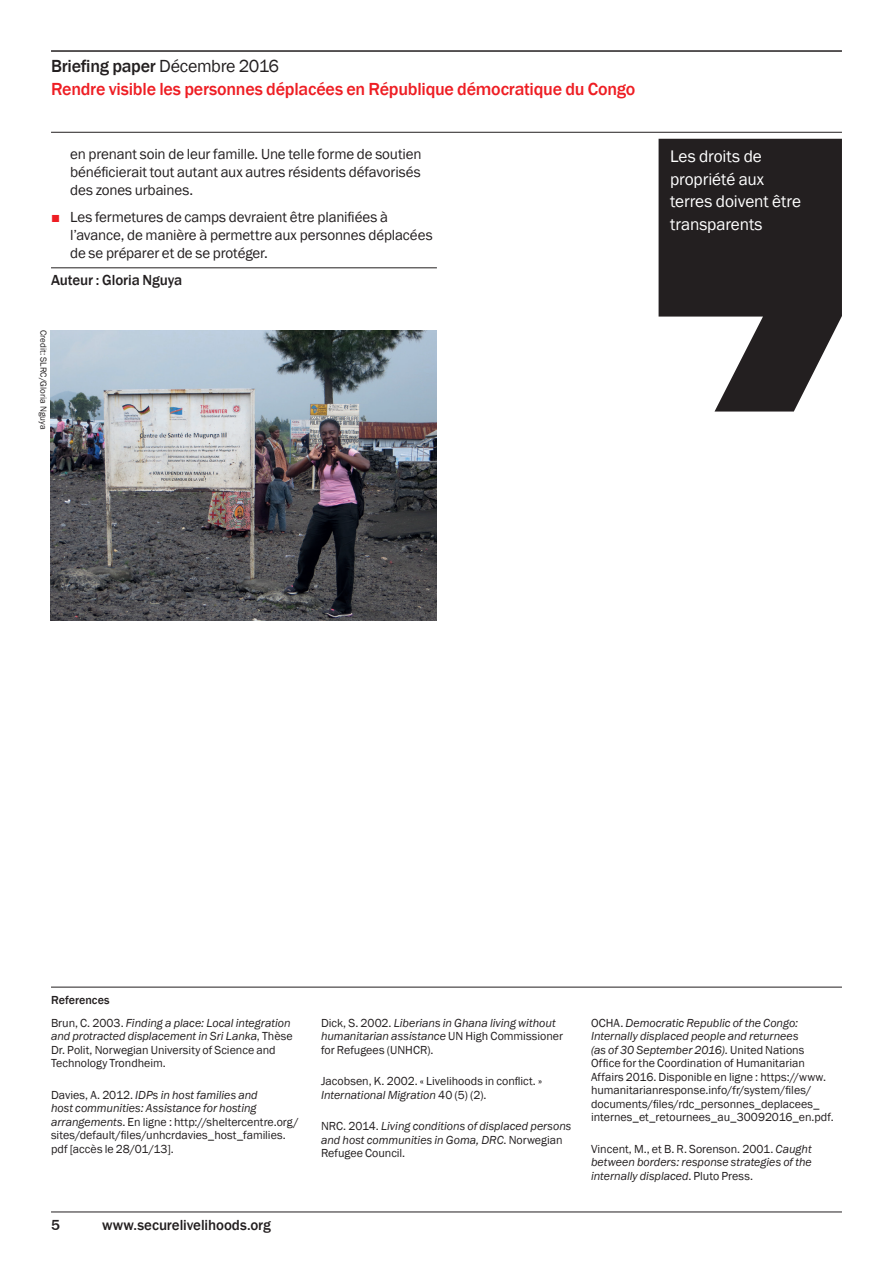
<style>
.page{position:relative;width:893px;height:1263px;background:#fff}
.page>*{position:absolute;margin:0;border:0;box-sizing:border-box;transform-origin:0 0}
.t1{font:500 18px/22.5px "Franklin Gothic";letter-spacing:-.015em;color:#ee1d23}
.BP_RUNNINGHEADER{font:17.25px/22.5px "Franklin Gothic";letter-spacing:-.005em;color:#fff}
.t2{font:15px/18px "Franklin Gothic";letter-spacing:-.01em;color:#231f20;text-align:justify}
.BP_AUTHORS{font:500 15px "Franklin Gothic";letter-spacing:-.005em;color:#231f20}
.BP_REFERENCE{font:12px/13.5px "Franklin Gothic";color:#231f20}
.BP_REFERENCE-2{font:italic 12px/13.5px "Franklin Gothic";color:#231f20}
.BP_REFERENCEHEADING{font:500 12px "Franklin Gothic";letter-spacing:.005em;color:#231f20}
.BP_PICTURECREDIT{font:9px "Franklin Gothic";letter-spacing:.01em;color:#231f20}
.s1{color:#231f20}
.s2{font-weight:400;color:#231f20}
.s3{font-weight:500;color:#ee1d23}
.s4{font-style:italic}
.s5{font-style:normal}
</style>
<div class="page">
<hr style="left:51px;top:1212px;width:791px;height:1px;background:#231f20">
<hr style="left:51px;top:50px;width:791px;height:2px;background:#231f20">
<hr style="left:51px;top:132px;width:791px;height:1px;background:#231f20">
<hr style="left:51px;top:987px;width:791px;height:1px;background:#231f20">
<hr style="left:51px;top:268px;width:386px;height:1px;background:#231f20">
<svg style="left:659px;top:139px;width:183px;height:272px;fill:#231f20"></svg>
<img style="left:50px;top:330px;width:387px;height:290px">
<h1 class="t1" style="left:51px;top:55px;width:586px"><span class="s1">Briefing paper</span> <span class="s2">Décembre 2016<br></span>Rendre visible les personnes déplacées en République démocratique du Congo</h1>
<p class="t2" style="left:70px;top:145px;width:353px">en prenant soin de leur famille. Une telle forme de soutien bénéficierait tout autant aux autres résidents défavorisés des zones urbaines.</p>
<p class="t2" style="left:70px;top:208px;width:364px;text-align:left;text-indent:-19px"><span class="s3">■</span> Les fermetures de camps devraient être planifiées à l’avance, de manière à permettre aux personnes déplacées de se préparer et de se protéger.</p>
<p class="BP_AUTHORS" style="left:51px;top:271px;width:133px">Auteur : Gloria Nguya</p>
<p class="BP_PICTURECREDIT" style="left:49px;top:330px;width:101px;rotate:90deg">Credit: SLRC/Gloria Nguya</p>
<p class="BP_RUNNINGHEADER" style="left:670px;top:146px;width:132px">Les droits de propriété aux terres doivent être transparents</p>
<p class="BP_REFERENCEHEADING" style="left:51px;top:993px;width:60px">References</p>
<p class="BP_REFERENCE" style="left:51px;top:1016px;width:243px">Brun, C. 2003. <span class="s4">Finding a place: Local integration and protracted displacement in Sri Lanka</span>, Thèse Dr. Polit, Norwegian University of Science and Technology Trondheim.</p>
<p class="BP_REFERENCE" style="left:51px;top:1088px;width:249px">Davies, A. 2012. <span class="s4">IDPs in host families and<br>host communities: Assistance for hosting arrangements</span>. En ligne : http://sheltercentre.org/ sites/default/files/unhcrdavies_host_families. pdf [accès le 28/01/13].</p>
<p class="BP_AUTHORS" style="left:51px;top:1216px;width:10px">5</p>
<p class="BP_AUTHORS" style="left:102px;top:1216px;width:170px">www.securelivelihoods.org</p>
<p class="BP_REFERENCE-2" style="left:321px;top:1016px;width:243px"><span class="s5">Dick, S. 2002.</span> Liberians in Ghana living without humanitarian assistance <span class="s5">UN High Commissioner for Refugees (UNHCR).</span></p>
<p class="BP_REFERENCE" style="left:321px;top:1075px;width:223px">Jacobsen, K. 2002. « Livelihoods in conflict. »<br><span class="s4">International Migration</span> 40 (5) (2).</p>
<p class="BP_REFERENCE-2" style="left:321px;top:1120px;width:252px"><span class="s5">NRC. 2014.</span> Living conditions of displaced persons and host communities in Goma, DRC<span class="s5">. Norwegian<br>Refugee Council.</span></p>
<p class="BP_REFERENCE" style="left:591px;top:1016px;width:244px">OCHA. <span class="s4">Democratic Republic of the Congo:<br>Internally displaced people and returnees<br>(as of 30 September 2016).</span> United Nations Office for the Coordination of Humanitarian Affairs 2016. Disponible en ligne : https://www. humanitarianresponse.info/fr/system/files/ documents/files/rdc_personnes_deplacees_ internes_et_retournees_au_30092016_en.pdf.</p>
<p class="BP_REFERENCE-2" style="left:591px;top:1142px;width:222px;text-align:justify"><span class="s5">Vincent, M., et B. R. Sorenson. 2001.</span> Caught between borders: response strategies of the internally displaced<span class="s5">. Pluto Press.</span></p>
</div>
